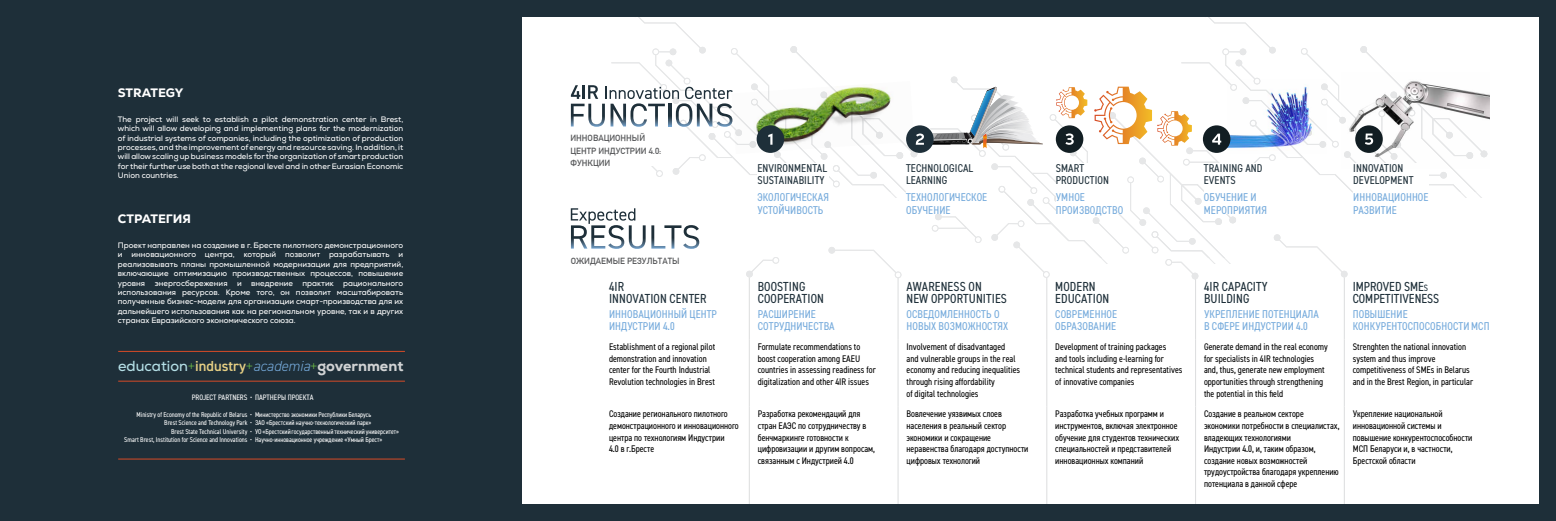
<style>
.page{position:relative;width:1556px;height:521px;background:#fff}
.page>*{position:absolute;margin:0;border:0;box-sizing:border-box;transform-origin:0 0}
.t1{font:800 14.53px "Nexa";color:#d1d3d4}
.t2{font:condensed 13.12px/12.2px "DIN2014";letter-spacing:.01em;color:#1e2f39}
.t3{font:condensed 13.12px/12.2px "DIN2014";color:#1e2f39}
.t4{font:800 12.25px "Nexa Text";color:#fff}
.t5{font:condensed 11.38px/12.2px "DIN2014";letter-spacing:.01em;color:#76abdc}
.t6{font:condensed 11.38px/12.2px "DIN2014";letter-spacing:.01em;color:#1e2f39}
.t7{font:condensed 9.62px/11.5px "DIN2014";color:#000}
.t8{font:700 8.75px/12.2px "DIN Alternate";color:#58595b}
.t9{font:7.88px/9.5px "Nexa";color:#fff;text-align:justify}
.t10{font:condensed 7.88px "DIN2014";color:#fff}
.t11{font:condensed 7px "DIN2014";color:#fff}
.s1{font-weight:400;color:#b5e0e7}
.s2{font-weight:300;color:#6dbe45}
.s3{font-family:"DIN2014";font-weight:600;color:#e6cf84}
.s4{font-family:"DIN2014";font-weight:300;font-style:italic;color:#76abdc}
.s5{font-size:9.19px}
</style>
<div class="page">
<hr style="left:748px;top:277px;width:1px;height:62px;background:#dcddde">
<hr style="left:897px;top:277px;width:1px;height:62px;background:#dcddde">
<hr style="left:1046px;top:277px;width:1px;height:62px;background:#dcddde">
<hr style="left:1194px;top:277px;width:1px;height:62px;background:#dcddde">
<hr style="left:1343px;top:277px;width:1px;height:62px;background:#dcddde">
<hr style="left:748px;top:339px;width:1px;height:67px;background:#dcddde">
<hr style="left:897px;top:339px;width:1px;height:67px;background:#dcddde">
<hr style="left:1046px;top:339px;width:1px;height:67px;background:#dcddde">
<hr style="left:1194px;top:339px;width:1px;height:67px;background:#dcddde">
<hr style="left:1343px;top:339px;width:1px;height:67px;background:#dcddde">
<hr style="left:748px;top:406px;width:1px;height:98px;background:#dcddde">
<hr style="left:897px;top:406px;width:1px;height:98px;background:#dcddde">
<hr style="left:1046px;top:406px;width:1px;height:98px;background:#dcddde">
<hr style="left:1194px;top:406px;width:1px;height:98px;background:#dcddde">
<hr style="left:1343px;top:406px;width:1px;height:98px;background:#dcddde">
<div style="left:516px;top:504px;width:1039px;height:17px;background:#1e2f39"></div>
<div style="left:520px;top:0;width:1035px;height:17px;background:#1e2f39"></div>
<div style="left:1538px;top:0;width:17px;height:521px;background:#1e2f39"></div>
<svg style="left:570px;top:17px;width:969px;height:262px"></svg>
<div style="left:0;top:0;width:521px;height:521px;background:#1e2f39"></div>
<hr style="left:118px;top:381px;width:287px;height:1px;background:#d64b27">
<hr style="left:118px;top:351px;width:287px;height:1px;background:#d64b27">
<hr style="left:118px;top:459px;width:287px;height:1px;background:#d64b27">
<p class="t4" style="left:118px;top:85px;width:67px">STRATEGY</p>
<p class="t9" style="left:118px;top:114px;width:287px">The project will seek to establish a pilot demonstration center in Brest, which will allow developing and implementing plans for the modernization of industrial systems of companies, including the optimization of production processes, and the improvement of energy and resource saving. In addition, it will allow scaling up business models for the organization of smart production for their further use both at the regional level and in other Eurasian Economic Union countries.</p>
<p class="t4" style="left:118px;top:211px;width:75px">СТРАТЕГИЯ</p>
<p class="t9" style="left:118px;top:240px;width:287px">Проект направлен на создание в г. Бресте пилотного демонстрационного и инновационного центра, который позволит разрабатывать и реализовывать планы промышленной модернизации для предприятий, включающие оптимизацию производственных процессов, повышение уровня энергосбережения и внедрение практик рационального использования ресурсов. Кроме того, он позволит масштабировать полученные бизнес-модели для организации смарт-производства для их дальнейшего использования как на региональном уровне, так и в других странах Евразийского экономического союза.</p>
<h1 class="t1" style="left:118px;top:357px;width:287px"><span class="s1">education</span><span class="s2">+</span><span class="s3">industry</span><span class="s2">+</span><span class="s4">academia</span><span class="s2">+</span>government</h1>
<p class="t10" style="left:192px;top:392px;width:123px">PROJECT PARTNERS • ПАРТНЕРЫ ПРОЕКТА</p>
<p class="t11" style="left:137px;top:410px;width:236px">Ministry of Economy of the Republic of Belarus • Министерство экономики Республики Беларусь</p>
<p class="t11" style="left:164px;top:418px;width:208px">Brest Science and Technology Park • ЗАО «Брестский научно-технологический парк»</p>
<p class="t11" style="left:171px;top:427px;width:229px">Brest State Technical University • УО «Брестский государственный технический университет»</p>
<p class="t11" style="left:124px;top:435px;width:260px">Smart Brest, Institution for Science and Innovations • Научно-инновационное учреждение «Умный Брест»</p>
<p class="t8" style="left:570px;top:132px;width:92px">ИННОВАЦИОННЫЙ<br>ЦЕНТР ИНДУСТРИИ 4.0:<br>ФУНКЦИИ</p>
<p class="t8" style="left:570px;top:255px;width:110px">ОЖИДАЕМЫЕ РЕЗУЛЬТАТЫ</p>
<h2 class="t2" style="left:609px;top:280px;width:99px">4IR<br>INNOVATION CENTER</h2>
<p class="t5" style="left:609px;top:307px;width:109px">ИННОВАЦИОННЫЙ ЦЕНТР<br>ИНДУСТРИИ 4.0</p>
<p class="t6" style="left:757px;top:161px;width:71px">ENVIRONMENTAL<br>SUSTAINABILITY</p>
<p class="t5" style="left:757px;top:191px;width:73px">ЭКОЛОГИЧЕСКАЯ<br>УСТОЙЧИВОСТЬ</p>
<h2 class="t2" style="left:757px;top:280px;width:68px">BOOSTING<br>COOPERATION</h2>
<p class="t5" style="left:757px;top:307px;width:78px">РАСШИРЕНИЕ<br>СОТРУДНИЧЕСТВА</p>
<p class="t6" style="left:906px;top:161px;width:69px">TECHNOLOGICAL<br>LEARNING</p>
<p class="t5" style="left:906px;top:191px;width:83px">ТЕХНОЛОГИЧЕСКОЕ<br>ОБУЧЕНИЕ</p>
<h2 class="t2" style="left:906px;top:280px;width:102px">AWARENESS ON<br>NEW OPPORTUNITIES</h2>
<p class="t5" style="left:906px;top:307px;width:103px">ОСВЕДОМЛЕННОСТЬ О<br>НОВЫХ ВОЗМОЖНОСТЯХ</p>
<p class="t6" style="left:1055px;top:161px;width:55px">SMART<br>PRODUCTION</p>
<p class="t5" style="left:1055px;top:191px;width:69px">УМНОЕ<br>ПРОИЗВОДСТВО</p>
<h2 class="t2" style="left:1055px;top:280px;width:56px">MODERN<br>EDUCATION</h2>
<p class="t5" style="left:1055px;top:307px;width:63px">СОВРЕМЕННОЕ<br>ОБРАЗОВАНИЕ</p>
<p class="t6" style="left:1203px;top:161px;width:60px">TRAINING AND<br>EVENTS</p>
<p class="t5" style="left:1203px;top:191px;width:65px">ОБУЧЕНИЕ И<br>МЕРОПРИЯТИЯ</p>
<h2 class="t2" style="left:1203px;top:280px;width:65px">4IR CAPACITY<br>BUILDING</h2>
<p class="t5" style="left:1203px;top:307px;width:116px">УКРЕПЛЕНИЕ ПОТЕНЦИАЛА<br>В СФЕРЕ ИНДУСТРИИ 4.0</p>
<p class="t6" style="left:1353px;top:161px;width:62px">INNOVATION<br>DEVELOPMENT</p>
<p class="t5" style="left:1353px;top:191px;width:77px">ИННОВАЦИОННОЕ<br>РАЗВИТИЕ</p>
<h2 class="t3" style="left:1352px;top:280px;width:88px">IMPROVED SME<span class="s5">s<br></span>COMPETITIVENESS</h2>
<p class="t5" style="left:1352px;top:307px;width:138px">ПОВЫШЕНИЕ<br>КОНКУРЕНТОСПОСОБНОСТИ МСП</p>
<p class="t7" style="left:609px;top:341px;width:108px">Establishment of a regional pilot demonstration and innovation center for the Fourth Industrial Revolution technologies in Brest</p>
<p class="t7" style="left:757px;top:341px;width:119px">Formulate recommendations to boost cooperation among EAEU countries in assessing readiness for digitalization and other 4IR issues</p>
<p class="t7" style="left:906px;top:341px;width:115px">Involvement of disadvantaged<br>and vulnerable groups in the real economy and reducing inequalities through rising affordability<br>of digital technologies</p>
<p class="t7" style="left:1055px;top:341px;width:129px">Development of training packages<br>and tools including e-learning for technical students and representatives of innovative companies</p>
<p class="t7" style="left:1203px;top:341px;width:125px">Generate demand in the real economy for specialists in 4IR technologies and, thus, generate new employment opportunities through strengthening the potential in this field</p>
<p class="t7" style="left:1352px;top:341px;width:122px">Strenghten the national innovation system and thus improve competitiveness of SMEs in Belarus and in the Brest Region, in particular</p>
<p class="t7" style="left:609px;top:408px;width:131px">Создание регионального пилотного демонстрационного и инновационного центра по технологиям Индустрии<br>4.0 в г.Бресте</p>
<p class="t7" style="left:757px;top:408px;width:119px">Разработка рекомендаций для стран ЕАЭС по сотрудничеству в бенчмаркинге готовности к цифровизации и другим вопросам, связанным с Индустрией 4.0</p>
<p class="t7" style="left:906px;top:408px;width:123px">Вовлечение уязвимых слоев населения в реальный сектор экономики и сокращение неравенства благодаря доступности цифровых технологий</p>
<p class="t7" style="left:1055px;top:408px;width:125px">Разработка учебных программ и инструментов, включая электронное обучение для студентов технических специальностей и представителей инновационных компаний</p>
<p class="t7" style="left:1203px;top:408px;width:137px">Создание в реальном секторе экономики потребности в специалистах, владеющих технологиями<br>Индустрии 4.0, и, таким образом, создание новых возможностей трудоустройства благодаря укреплению потенциала в данной сфере</p>
<p class="t7" style="left:1352px;top:408px;width:121px">Укрепление национальной инновационной системы и повышение конкурентоспособности<br>МСП Беларуси и, в частности,<br>Брестской области</p>
</div>
